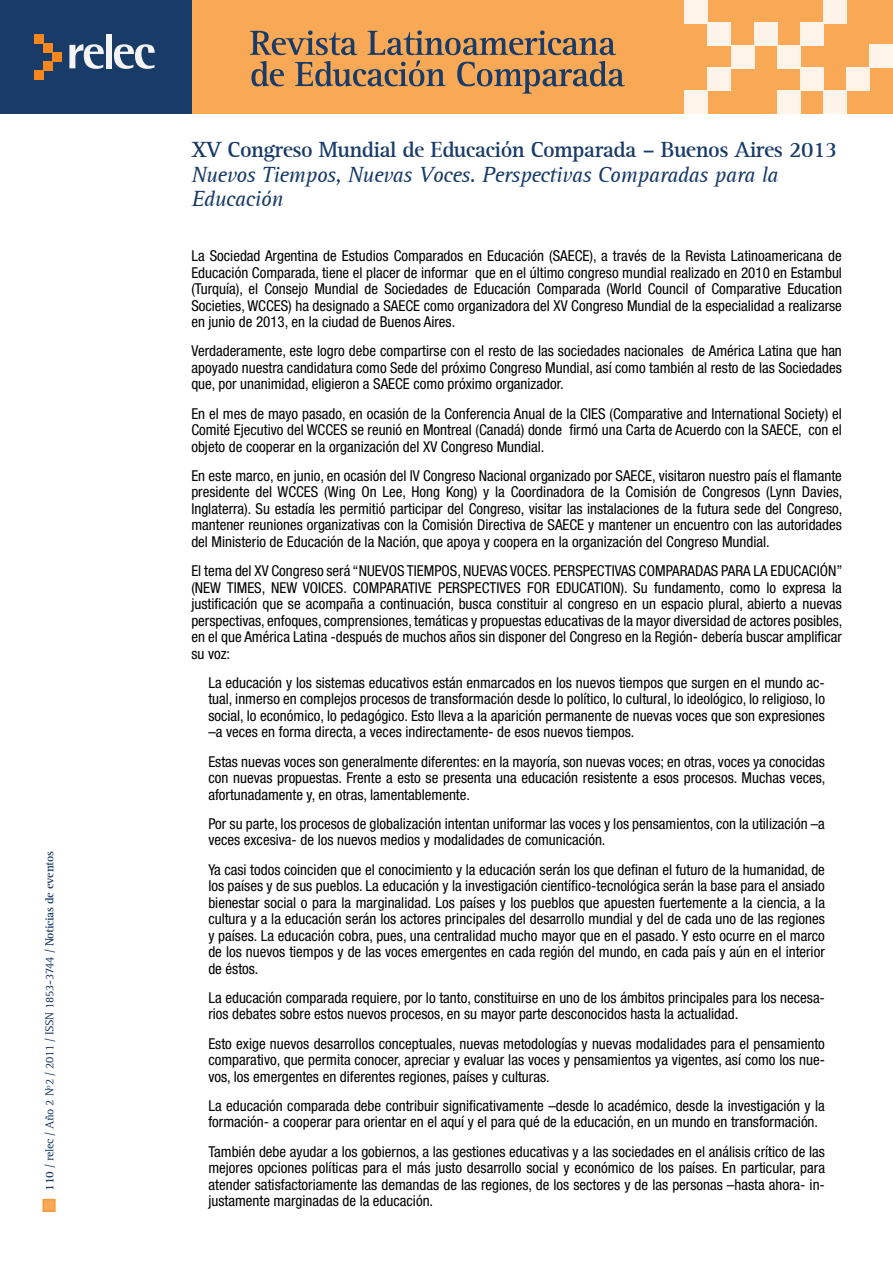
<style>
.page{position:relative;width:893px;height:1263px;background:#fff}
.page>*{position:absolute;margin:0;border:0;box-sizing:border-box;transform-origin:0 0}
.t1{font:italic 22.5px/24.8px "AT Rotis Serif";letter-spacing:-.025em;color:#183b68}
.t2{font:700 22.5px "AT Rotis Serif";letter-spacing:-.025em;color:#183b68}
.t3{font:condensed 15px/16.5px "Helvetica Neue";color:#000;text-align:justify}
.t4{font:12px "AT Rotis Serif";letter-spacing:-.025em;color:#183b68}
.s1{font-weight:700}
</style>
<div class="page">
<div style="left:192px;top:0;width:701px;height:114px;background:#f9a956"></div>
<svg style="left:250px;top:30px;width:375px;height:64px"></svg>
<div style="left:708px;top:23px;width:23px;height:23px;background:#fef4ea"></div>
<div style="left:731px;top:45px;width:23px;height:23px;background:#fef4ea"></div>
<div style="left:708px;top:68px;width:23px;height:23px;background:#fef4ea"></div>
<div style="left:685px;top:91px;width:23px;height:23px;background:#fef4ea"></div>
<div style="left:754px;top:22px;width:23px;height:24px;background:#fef4ea"></div>
<div style="left:777px;top:45px;width:23px;height:23px;background:#fef4ea"></div>
<div style="left:800px;top:22px;width:23px;height:24px;background:#fef4ea"></div>
<div style="left:823px;top:0;width:24px;height:23px;background:#fef4ea"></div>
<div style="left:800px;top:68px;width:23px;height:23px;background:#fef4ea"></div>
<div style="left:777px;top:91px;width:23px;height:23px;background:#fef4ea"></div>
<div style="left:823px;top:91px;width:24px;height:23px;background:#fef4ea"></div>
<div style="left:847px;top:67px;width:23px;height:24px;background:#fef4ea"></div>
<div style="left:870px;top:45px;width:23px;height:23px;background:#fef4ea"></div>
<div style="left:685px;top:0;width:23px;height:23px;background:#fef4ea"></div>
<div style="left:0;top:0;width:192px;height:114px;background:#183b68"></div>
<svg style="left:69px;top:44px;width:35px;height:25px"></svg>
<div style="left:106px;top:34px;width:6px;height:34px;background:#f4f4f4"></div>
<svg style="left:114px;top:44px;width:41px;height:25px"></svg>
<div style="left:43px;top:43px;width:9px;height:9px;background:#f6871f"></div>
<div style="left:52px;top:52px;width:9px;height:9px;background:#f6871f"></div>
<div style="left:43px;top:61px;width:9px;height:9px;background:#f6871f"></div>
<div style="left:34px;top:70px;width:9px;height:9px;background:#f6871f"></div>
<div style="left:34px;top:34px;width:9px;height:9px;background:#f6871f"></div>
<div style="left:43px;top:1199px;width:13px;height:13px;background:#f9a956;border:2px solid #f89a38"></div>
<p class="t4" style="left:43px;top:1191px;width:341px;rotate:-90deg"><span class="s1">110</span> / relec / Año 2 Nº2 / 2011 / ISSN 1853-3744 / <span class="s1">Noticias de eventos</span></p>
<h1 class="t2" style="left:191px;top:136px;width:648px">XV Congreso Mundial de Educación Comparada – Buenos Aires 2013</h1>
<h1 class="t1" style="left:191px;top:162px;width:589px">Nuevos Tiempos, Nuevas Voces. Perspectivas Comparadas para la<br>Educación</h1>
<p class="t3" style="left:191px;top:247px;width:652px">La Sociedad Argentina de Estudios Comparados en Educación (SAECE), a través de la Revista Latinoamericana de Educación Comparada, tiene el placer de informar que en el último congreso mundial realizado en 2010 en Estambul (Turquía), el Consejo Mundial de Sociedades de Educación Comparada (World Council of Comparative Education Societies, WCCES) ha designado a SAECE como organizadora del XV Congreso Mundial de la especialidad a realizarse en junio de 2013, en la ciudad de Buenos Aires.</p>
<p class="t3" style="left:191px;top:343px;width:652px">Verdaderamente, este logro debe compartirse con el resto de las sociedades nacionales de América Latina que han apoyado nuestra candidatura como Sede del próximo Congreso Mundial, así como también al resto de las Sociedades que, por unanimidad, eligieron a SAECE como próximo organizador.</p>
<p class="t3" style="left:191px;top:405px;width:652px">En el mes de mayo pasado, en ocasión de la Conferencia Anual de la CIES (Comparative and International Society) el Comité Ejecutivo del WCCES se reunió en Montreal (Canadá) donde firmó una Carta de Acuerdo con la SAECE, con el objeto de cooperar en la organización del XV Congreso Mundial.</p>
<p class="t3" style="left:191px;top:467px;width:653px">En este marco, en junio, en ocasión del IV Congreso Nacional organizado por SAECE, visitaron nuestro país el flamante presidente del WCCES (Wing On Lee, Hong Kong) y la Coordinadora de la Comisión de Congresos (Lynn Davies, Inglaterra). Su estadía les permitió participar del Congreso, visitar las instalaciones de la futura sede del Congreso, mantener reuniones organizativas con la Comisión Directiva de SAECE y mantener un encuentro con las autoridades del Ministerio de Educación de la Nación, que apoya y coopera en la organización del Congreso Mundial.</p>
<p class="t3" style="left:191px;top:562px;width:653px">El tema del XV Congreso será “NUEVOS TIEMPOS, NUEVAS VOCES. PERSPECTIVAS COMPARADAS PARA LA EDUCACIÓN” (NEW TIMES, NEW VOICES. COMPARATIVE PERSPECTIVES FOR EDUCATION). Su fundamento, como lo expresa la justificación que se acompaña a continuación, busca constituir al congreso en un espacio plural, abierto a nuevas perspectivas, enfoques, comprensiones, temáticas y propuestas educativas de la mayor diversidad de actores posibles, en el que América Latina -después de muchos años sin disponer del Congreso en la Región- debería buscar amplificar su voz:</p>
<p class="t3" style="left:208px;top:674px;width:618px">La educación y los sistemas educativos están enmarcados en los nuevos tiempos que surgen en el mundo ac&shy;tual, inmerso en complejos procesos de transformación desde lo político, lo cultural, lo ideológico, lo religioso, lo social, lo económico, lo pedagógico. Esto lleva a la aparición permanente de nuevas voces que son expresiones –a veces en forma directa, a veces indirectamente- de esos nuevos tiempos.</p>
<p class="t3" style="left:208px;top:753px;width:619px">Estas nuevas voces son generalmente diferentes: en la mayoría, son nuevas voces; en otras, voces ya conocidas con nuevas propuestas. Frente a esto se presenta una educación resistente a esos procesos. Muchas veces, afortunadamente y, en otras, lamentablemente.</p>
<p class="t3" style="left:208px;top:815px;width:618px">Por su parte, los procesos de globalización intentan uniformar las voces y los pensamientos, con la utilización –a veces excesiva- de los nuevos medios y modalidades de comunicación.</p>
<p class="t3" style="left:208px;top:861px;width:618px">Ya casi todos coinciden que el conocimiento y la educación serán los que definan el futuro de la humanidad, de los países y de sus pueblos. La educación y la investigación científico-tecnológica serán la base para el ansiado bienestar social o para la marginalidad. Los países y los pueblos que apuesten fuertemente a la ciencia, a la cultura y a la educación serán los actores principales del desarrollo mundial y del de cada uno de las regiones y países. La educación cobra, pues, una centralidad mucho mayor que en el pasado. Y esto ocurre en el marco de los nuevos tiempos y de las voces emergentes en cada región del mundo, en cada país y aún en el interior de éstos.</p>
<p class="t3" style="left:208px;top:989px;width:618px">La educación comparada requiere, por lo tanto, constituirse en uno de los ámbitos principales para los necesa&shy;rios debates sobre estos nuevos procesos, en su mayor parte desconocidos hasta la actualidad.</p>
<p class="t3" style="left:208px;top:1035px;width:618px">Esto exige nuevos desarrollos conceptuales, nuevas metodologías y nuevas modalidades para el pensamiento comparativo, que permita conocer, apreciar y evaluar las voces y pensamientos ya vigentes, así como los nue&shy;vos, los emergentes en diferentes regiones, países y culturas.</p>
<p class="t3" style="left:208px;top:1097px;width:618px">La educación comparada debe contribuir significativamente –desde lo académico, desde la investigación y la formación- a cooperar para orientar en el aquí y el para qué de la educación, en un mundo en transformación.</p>
<p class="t3" style="left:208px;top:1143px;width:618px">También debe ayudar a los gobiernos, a las gestiones educativas y a las sociedades en el análisis crítico de las mejores opciones políticas para el más justo desarrollo social y económico de los países. En particular, para atender satisfactoriamente las demandas de las regiones, de los sectores y de las personas –hasta ahora- in&shy;justamente marginadas de la educación.</p>
</div>
